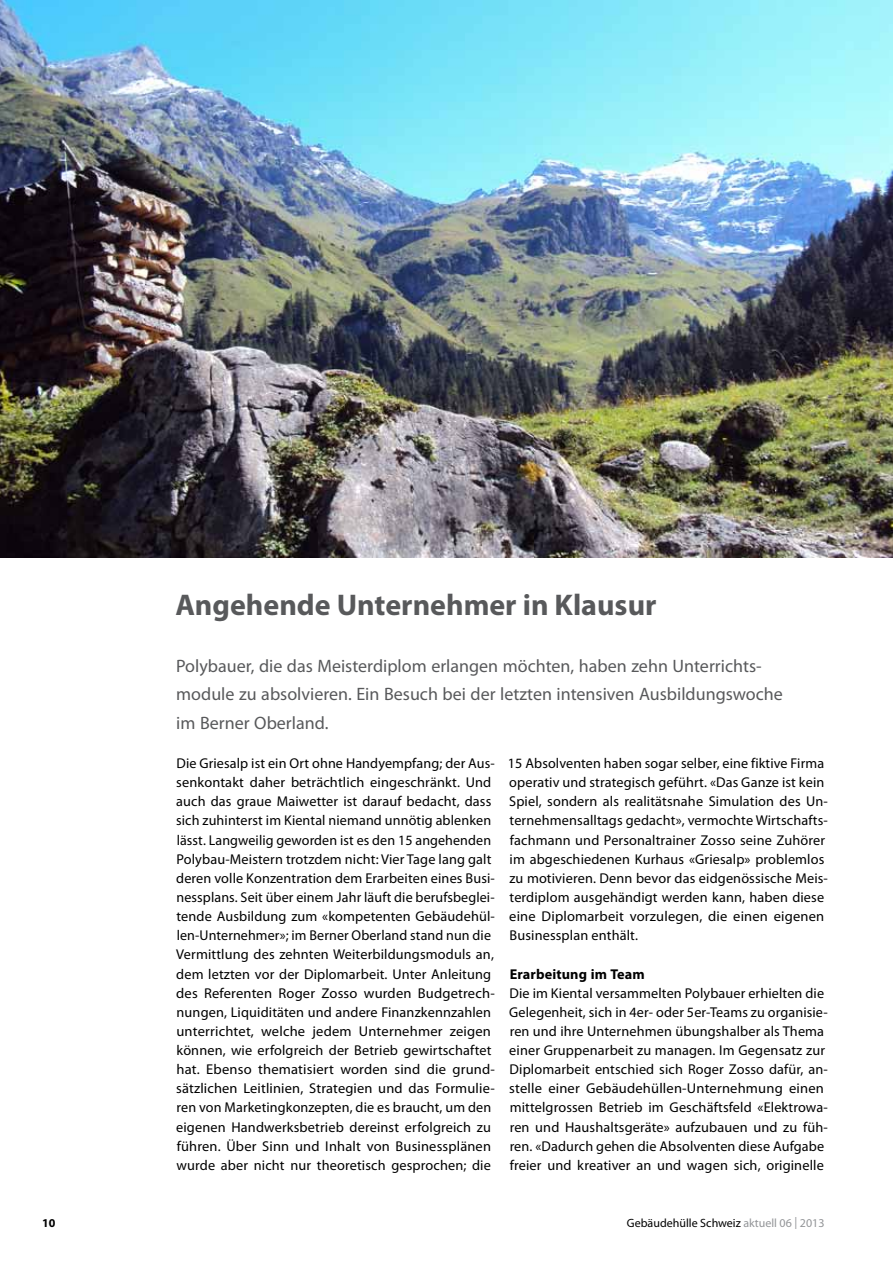
<style>
.page{position:relative;width:893px;height:1263px;background:#fff}
.page>*{position:absolute;margin:0;border:0;box-sizing:border-box;transform-origin:0 0}
.t1{font:700 30px "Myriad Pro";color:#58595b}
.t2{font:18px/28.2px "Myriad Pro";color:#58595b}
.t3{font:14.25px/19.2px "Myriad Pro";letter-spacing:.01em;color:#000}
.t4{font:700 14.25px "Myriad Pro";letter-spacing:.01em;color:#000}
.t5{font:12px "Myriad Pro";color:#000}
.t6{font:700 12px "Myriad Pro";color:#000}
.s1{color:#939598}
</style>
<div class="page">
<img style="left:0;top:0;width:893px;height:557px">
<h1 class="t1" style="left:175px;top:585px;width:483px">Angehende Unternehmer in Klausur</h1>
<p class="t2" style="left:176px;top:652px;width:608px">Polybauer, die das Meisterdiplom erlangen möchten, haben zehn Unterrichts&shy;module zu absolvieren. Ein Besuch bei der letzten intensiven Ausbildungswoche im Berner Oberland.</p>
<p class="t3" style="left:176px;top:753px;width:320px">Die Griesalp ist ein Ort ohne Handyempfang; der Aus&shy;senkontakt daher beträchtlich eingeschränkt. Und auch das graue Maiwetter ist darauf bedacht, dass sich zuhinterst im Kiental niemand unnötig ablenken lässt. Langweilig geworden ist es den 15 angehenden Polybau-Meistern trotzdem nicht: Vier Tage lang galt deren volle Konzentration dem Erarbeiten eines Busi&shy;nessplans. Seit über einem Jahr läuft die berufsbeglei&shy;tende Ausbildung zum «kompetenten Gebäudehül&shy;len-Unternehmer»; im Berner Oberland stand nun die Vermittlung des zehnten Weiterbildungsmoduls an, dem letzten vor der Diplomarbeit. Unter Anleitung des Referenten Roger Zosso wurden Budgetrech&shy;nungen, Liquiditäten und andere Finanzkennzahlen unterrichtet, welche jedem Unternehmer zeigen können, wie erfolgreich der Betrieb gewirtschaftet hat. Ebenso thematisiert worden sind die grund&shy;sätzlichen Leitlinien, Strategien und das Formulie&shy;ren von Marketingkonzepten, die es braucht, um den eigenen Handwerksbetrieb dereinst erfolgreich zu führen. Über Sinn und I nhalt von Businessplänen wurde aber nicht nur theoretisch gesprochen; die</p>
<p class="t3" style="left:508px;top:753px;width:322px">15 Absolventen haben sogar selber, eine fiktive Firma operativ und strategisch geführt. «Das Ganze ist kein Spiel, sondern als realitätsnahe Simulation des Un&shy;ternehmensalltags gedacht», vermochte Wirtschafts&shy;fachmann und Personaltrainer Zosso seine Zuhörer im abgeschiedenen Kurhaus «Griesalp» problemlos zu motivieren. Denn bevor das eidgenössische Meis&shy;terdiplom ausgehändigt werden kann, haben diese eine Diplomarbeit vorzulegen, die einen eigenen Businessplan enthält.</p>
<p class="t4" style="left:510px;top:964px;width:137px">Erarbeitung im Team</p>
<p class="t3" style="left:509px;top:983px;width:320px">Die im Kiental versammelten Polybauer erhielten die Gelegenheit, sich in 4er- oder 5er-Teams zu organisie&shy;ren und ihre Unternehmen übungshalber als Thema einer Gruppenarbeit zu managen. I m Gegensatz zur Diplomarbeit entschied sich Roger Zosso dafür, an&shy;stelle einer Gebäudehüllen-Unternehmung einen mittelgrossen Betrieb im Geschäftsfeld «Elektrowa&shy;ren und Haushaltsgeräte» aufzubauen und zu füh&shy;ren. «Dadurch gehen die Absolventen diese Aufgabe freier und kreativer an und wagen sich, originelle</p>
<p class="t6" style="left:42px;top:1215px;width:15px">10</p>
<p class="t5" style="left:627px;top:1216px;width:199px">Gebäudehülle Schweiz <span class="s1">aktuell 06 | 2013</span></p>
</div>
